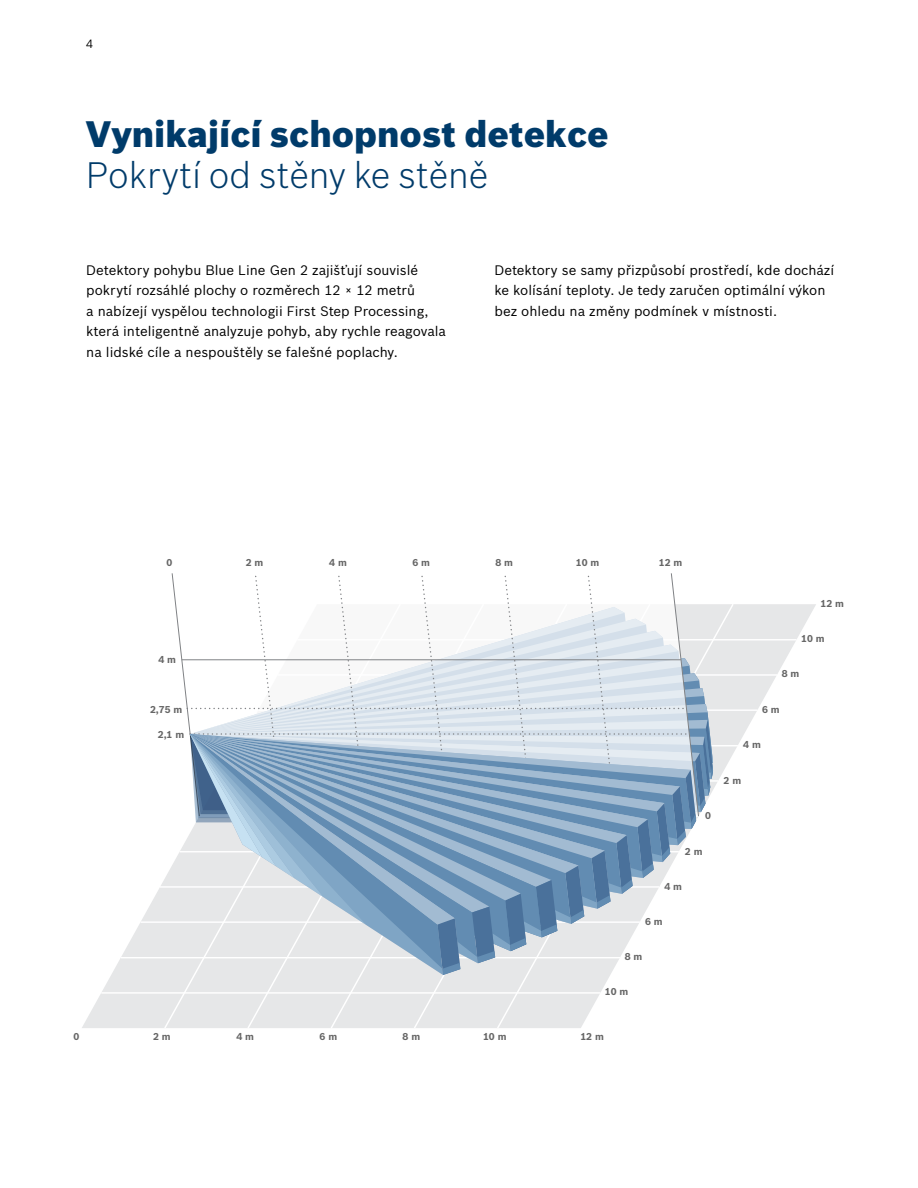
<style>
.page{position:relative;width:918px;height:1188px;background:#fff}
.page>*{position:absolute;margin:0;border:0;box-sizing:border-box;transform-origin:0 0}
.t1{font:900 36px "Bosch Sans";color:#003b6a}
.t2{font:300 36px "Bosch Sans";color:#003b6a}
.t3{font:13.5px/20.4px "Bosch Sans";color:#000}
.t4{font:11.55px "Bosch Sans";color:#000}
.t5{font:700 9.75px "Bosch Sans";color:#666}
</style>
<div class="page">
<svg style="left:82px;top:604px;width:734px;height:424px"></svg>
<svg style="left:163px;top:604px;width:83px;height:424px"></svg>
<div style="left:246px;top:975px;width:83px;height:53px;background:#e6e7e8"></div>
<div style="left:329px;top:975px;width:83px;height:53px;background:#e6e7e8"></div>
<div style="left:412px;top:975px;width:84px;height:53px;background:#e6e7e8"></div>
<svg style="left:496px;top:604px;width:239px;height:424px"></svg>
<hr style="left:219px;top:780px;width:499px;height:2px;background:#fff">
<hr style="left:239px;top:745px;width:499px;height:1px;background:#fff">
<hr style="left:258px;top:709px;width:500px;height:2px;background:#fff">
<hr style="left:278px;top:674px;width:499px;height:2px;background:#fff">
<hr style="left:297px;top:639px;width:500px;height:1px;background:#fff">
<hr style="left:160px;top:886px;width:499px;height:2px;background:#fff">
<hr style="left:141px;top:921px;width:499px;height:2px;background:#fff">
<hr style="left:121px;top:957px;width:499px;height:1px;background:#fff">
<hr style="left:101px;top:992px;width:499px;height:2px;background:#fff">
<svg style="left:171px;top:573px;width:542px;height:402px"></svg>
<p class="t4" style="left:86px;top:36px;width:8px">4</p>
<h1 class="t1" style="left:86px;top:112px;width:524px">Vynikající schopnost detekce</h1>
<h1 class="t2" style="left:86px;top:153px;width:404px">Pokrytí od stěny ke stěně</h1>
<p class="t3" style="left:86px;top:260px;width:361px">Detektory pohybu Blue Line Gen 2 zajišťují souvislé pokrytí rozsáhlé plochy o rozměrech 12 × 12 metrů<br>a nabízejí vyspělou technologii First Step Processing, která inteligentně analyzuje pohyb, aby rychle reagovala na lidské cíle a nespouštěly se falešné poplachy.</p>
<p class="t3" style="left:495px;top:260px;width:341px">Detektory se samy přizpůsobí prostředí, kde dochází ke kolísání teploty. Je tedy zaručen optimální výkon bez ohledu na změny podmínek v místnosti.</p>
<p class="t5" style="left:166px;top:557px;width:7px">0</p>
<p class="t5" style="left:246px;top:557px;width:19px">2 m</p>
<p class="t5" style="left:329px;top:557px;width:19px">4 m</p>
<p class="t5" style="left:412px;top:557px;width:19px">6 m</p>
<p class="t5" style="left:495px;top:557px;width:19px">8 m</p>
<p class="t5" style="left:576px;top:557px;width:25px">10 m</p>
<p class="t5" style="left:659px;top:557px;width:25px">12 m</p>
<p class="t5" style="left:158px;top:654px;width:19px">4 m</p>
<p class="t5" style="left:150px;top:704px;width:34px">2,75 m</p>
<p class="t5" style="left:158px;top:728px;width:28px">2,1 m</p>
<p class="t5" style="left:705px;top:810px;width:7px">0</p>
<p class="t5" style="left:685px;top:845px;width:19px">2 m</p>
<p class="t5" style="left:664px;top:880px;width:19px">4 m</p>
<p class="t5" style="left:645px;top:915px;width:19px">6 m</p>
<p class="t5" style="left:625px;top:951px;width:19px">8 m</p>
<p class="t5" style="left:605px;top:986px;width:25px">10 m</p>
<p class="t5" style="left:821px;top:598px;width:25px">12 m</p>
<p class="t5" style="left:801px;top:633px;width:25px">10 m</p>
<p class="t5" style="left:782px;top:668px;width:19px">8 m</p>
<p class="t5" style="left:762px;top:703px;width:19px">6 m</p>
<p class="t5" style="left:743px;top:739px;width:19px">4 m</p>
<p class="t5" style="left:724px;top:774px;width:19px">2 m</p>
<p class="t5" style="left:74px;top:1030px;width:7px">0</p>
<p class="t5" style="left:153px;top:1030px;width:19px">2 m</p>
<p class="t5" style="left:236px;top:1030px;width:19px">4 m</p>
<p class="t5" style="left:320px;top:1030px;width:19px">6 m</p>
<p class="t5" style="left:403px;top:1030px;width:19px">8 m</p>
<p class="t5" style="left:483px;top:1030px;width:25px">10 m</p>
<p class="t5" style="left:580px;top:1030px;width:25px">12 m</p>
</div>
